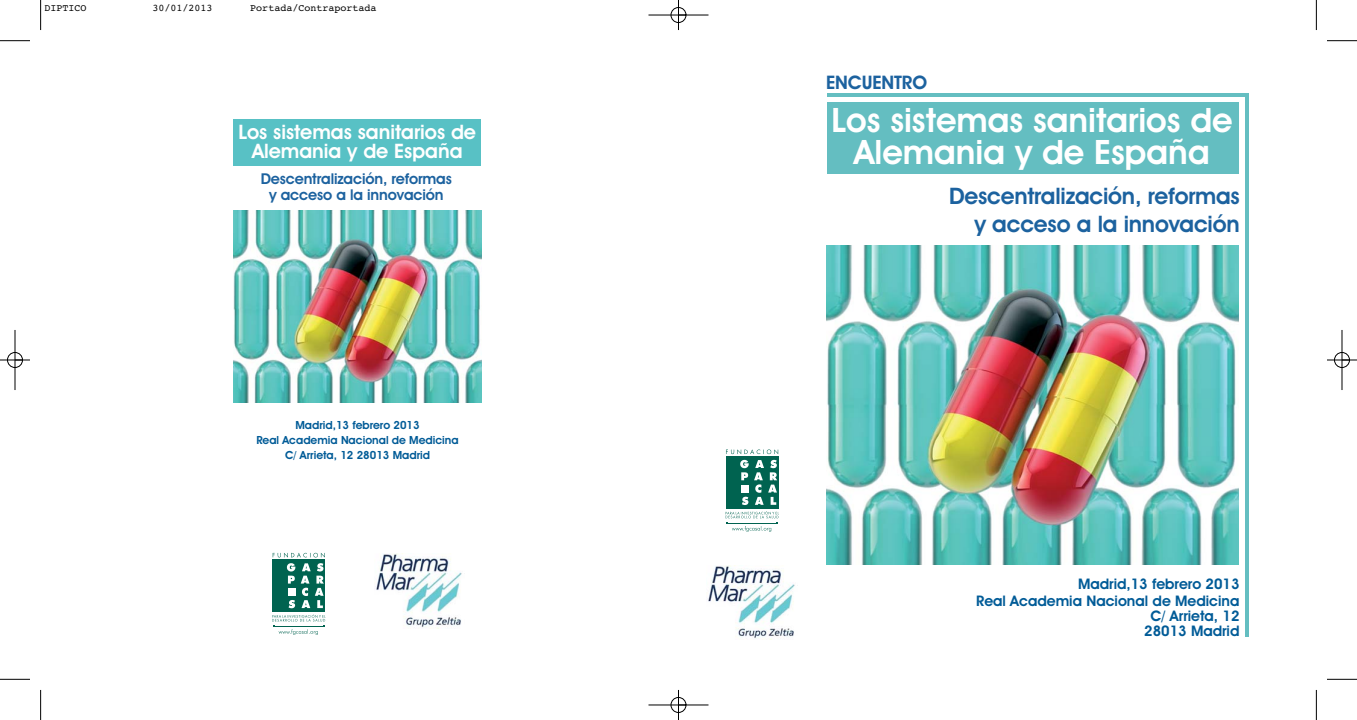
<style>
.page{position:relative;width:1357px;height:720px;background:#fff}
.page>*{position:absolute;margin:0;border:0;box-sizing:border-box;transform-origin:0 0}
.t1{font:600 33.75px/32.5px "Avant Garde IT Cby BT";color:#fff;text-align:center}
.t2{font:600 22.75px/27.4px "Avant Garde IT Cby BT";letter-spacing:-.01em;color:#1c629f;text-align:right}
.t3{font:600 20px/18.8px "Avant Garde IT Cby BT";color:#fff;text-align:center}
.t4{font:600 18.75px "Avant Garde IT Cby BT";letter-spacing:-.01em;color:#1c629f}
.t5{font:600 15px/16.2px "Avant Garde IT Cby BT";letter-spacing:-.01em;color:#1c629f;text-align:center}
.t6{font:600 14.62px/17.5px "Avant Garde IT Cby BT";color:#005b97;text-align:right}
.t7{font:600 11.25px/15px "Avant Garde IT Cby BT";color:#005b97;text-align:center}
.t8{font:10px "Courier";color:#000}
</style>
<div class="page">
<hr style="left:40px;top:0;width:1px;height:30px;background:#000">
<hr style="left:0;top:40px;width:30px;height:1px;background:#000">
<hr style="left:1316px;top:0;width:1px;height:30px;background:#000">
<hr style="left:1327px;top:40px;width:30px;height:1px;background:#000">
<hr style="left:40px;top:689px;width:1px;height:30px;background:#000">
<hr style="left:0;top:678px;width:30px;height:1px;background:#000">
<hr style="left:1316px;top:689px;width:1px;height:30px;background:#000">
<hr style="left:1327px;top:678px;width:30px;height:1px;background:#000">
<hr style="left:648px;top:15px;width:60px;height:1px;background:#000">
<hr style="left:648px;top:704px;width:60px;height:1px;background:#000">
<hr style="left:15px;top:330px;width:1px;height:60px;background:#000">
<hr style="left:1342px;top:330px;width:1px;height:60px;background:#000">
<hr style="left:678px;top:0;width:1px;height:30px;background:#000">
<hr style="left:678px;top:689px;width:1px;height:30px;background:#000">
<hr style="left:0;top:359px;width:30px;height:1px;background:#000">
<hr style="left:1327px;top:359px;width:30px;height:1px;background:#000">
<div style="left:671px;top:7px;width:15px;height:16px;border:1px solid #000;border-radius:50%"></div>
<div style="left:671px;top:696px;width:15px;height:16px;border:1px solid #000;border-radius:50%"></div>
<div style="left:7px;top:352px;width:16px;height:15px;border:1px solid #000;border-radius:50%"></div>
<div style="left:1334px;top:352px;width:16px;height:15px;border:1px solid #000;border-radius:50%"></div>
<hr style="left:827px;top:94px;width:421px;height:3px;background:#64bec1">
<hr style="left:1245px;top:94px;width:3px;height:542px;background:#64bec1">
<div style="left:827px;top:102px;width:411px;height:72px;background:#64bec1"></div>
<div style="left:726px;top:456px;width:52px;height:52px;background:#006350"></div>
<svg style="left:726px;top:449px;width:52px;height:55px"></svg>
<div style="left:742px;top:484px;width:7px;height:8px;background:#fff"></div>
<svg style="left:725px;top:511px;width:54px;height:20px"></svg>
<hr style="left:728px;top:522px;width:49px;height:1px;background:#006350">
<img style="left:708px;top:565px;width:87px;height:74px">
<img style="left:376px;top:553px;width:86px;height:74px">
<svg style="left:273px;top:607px;width:52px;height:4px"></svg>
<svg style="left:273px;top:552px;width:52px;height:55px"></svg>
<div style="left:288px;top:588px;width:7px;height:7px;background:#fff"></div>
<svg style="left:272px;top:614px;width:53px;height:20px"></svg>
<hr style="left:274px;top:625px;width:50px;height:1px;background:#006350">
<img style="left:827px;top:245px;width:412px;height:318px">
<img style="left:233px;top:210px;width:248px;height:192px">
<div style="left:233px;top:119px;width:248px;height:46px;background:#58c1c5"></div>
<p class="t8" style="left:44px;top:5px;width:43px">DIPTICO</p>
<p class="t8" style="left:152px;top:5px;width:62px">30/01/2013</p>
<p class="t8" style="left:250px;top:5px;width:128px">Portada/Contraportada</p>
<p class="t3" style="left:239px;top:123px;width:239px">Los sistemas sanitarios de<br>Alemania y de España</p>
<p class="t5" style="left:261px;top:171px;width:193px">Descentralización, reformas y acceso a la innovación</p>
<p class="t7" style="left:256px;top:417px;width:204px">Madrid,13 febrero 2013<br>Real Academia Nacional de Medicina<br>C/ Arrieta, 12 28013 Madrid</p>
<p class="t4" style="left:826px;top:72px;width:103px">ENCUENTRO</p>
<p class="t1" style="left:831px;top:104px;width:403px">Los sistemas sanitarios de<br>Alemania y de España</p>
<p class="t2" style="left:949px;top:182px;width:292px">Descentralización, reformas y acceso a la innovación</p>
<p class="t6" style="left:976px;top:574px;width:265px">Madrid,13 febrero 2013<br>Real Academia Nacional de Medicina</p>
<p class="t6" style="left:1144px;top:608px;width:97px;line-height:15px;text-align:center">C/ Arrieta, 12<br>28013 Madrid</p>
</div>
